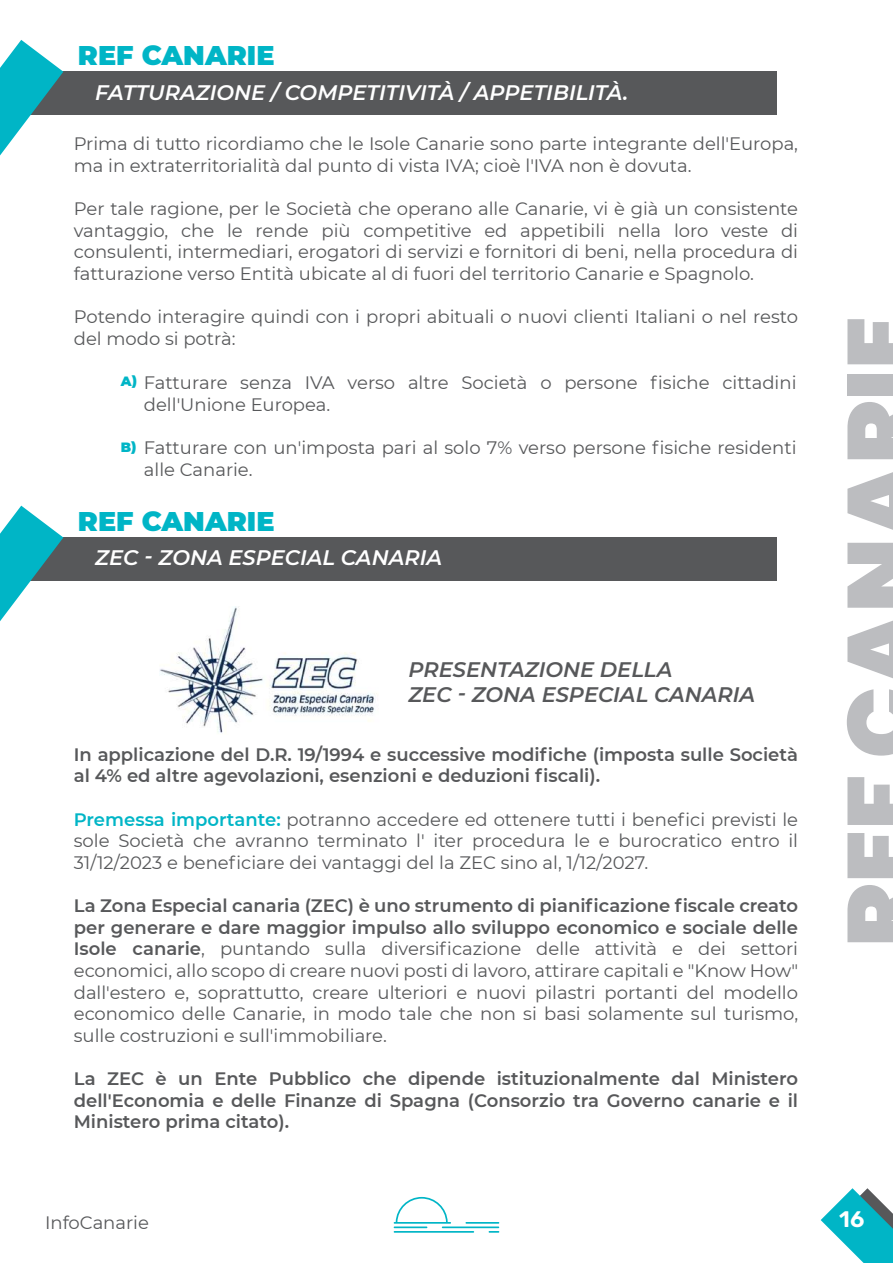
<style>
.page{position:relative;width:893px;height:1263px;background:#fff}
.page>*{position:absolute;margin:0;border:0;box-sizing:border-box;transform-origin:0 0}
.t1{font:900 95.7px "Poppins";color:#bcbdc0}
.t2{font:900 27px "Montserrat";color:#00b5c6}
.t3{font:600 22.5px "Rubik";color:#fff}
.t4{font:italic 600 21px "Montserrat";color:#fff}
.t5{font:italic 600 21px/25.2px "Montserrat";color:#57585a}
.t6{font:18px/21.6px "Montserrat";color:#57585a}
.t7{font:600 18px/21.6px "Montserrat";color:#57585a}
.t8{font:900 13.5px "Montserrat";color:#00b5c6}
.s1{font-weight:600;color:#00b5c6}
.s2{font-weight:600}
</style>
<div class="page">
<div style="left:0;top:72px;width:776px;height:43px;background:#57585a"></div>
<svg style="left:0;top:40px;width:63px;height:115px"></svg>
<div style="left:0;top:537px;width:776px;height:44px;background:#57585a"></div>
<svg style="left:0;top:506px;width:63px;height:115px"></svg>
<svg style="left:821px;top:1188px;width:72px;height:75px"></svg>
<svg style="left:394px;top:1197px;width:105px;height:36px"></svg>
<img style="left:160px;top:606px;width:217px;height:127px">
<h2 class="t2" style="left:78px;top:35px;width:198px">REF CANARIE</h2>
<p class="t4" style="left:95px;top:77px;width:535px">FATTURAZIONE / COMPETITIVITÀ / APPETIBILITÀ.</p>
<p class="t6" style="left:74px;top:132px;width:726px">Prima di tutto ricordiamo che le Isole Canarie sono parte integrante dell'Europa, ma in extraterritorialità dal punto di vista IVA; cioè l'IVA non è dovuta.</p>
<p class="t6" style="left:74px;top:197px;width:726px;text-align:justify">Per tale ragione, per le Società che operano alle Canarie, vi è già un consistente vantaggio, che le rende più competitive ed appetibili nella loro veste di consulenti, intermediari, erogatori di servizi e fornitori di beni, nella procedura di fatturazione verso Entità ubicate al di fuori del territorio Canarie e Spagnolo.</p>
<p class="t6" style="left:74px;top:305px;width:726px">Potendo interagire quindi con i propri abituali o nuovi clienti Italiani o nel resto del modo si potrà:</p>
<p class="t6" style="left:144px;top:371px;width:654px;text-indent:-23px"><sup>A)</sup> Fatturare senza IVA verso altre Società o persone fisiche cittadini dell'Unione Europea.</p>
<p class="t6" style="left:144px;top:436px;width:654px">Fatturare con un'imposta pari al solo 7% verso persone fisiche residenti alle Canarie.</p>
<p class="t8" style="left:121px;top:437px;width:17px">B)</p>
<h2 class="t2" style="left:78px;top:501px;width:198px">REF CANARIE</h2>
<p class="t4" style="left:95px;top:543px;width:348px">ZEC - ZONA ESPECIAL CANARIA</p>
<p class="t5" style="left:408px;top:656px;width:348px">PRESENTAZIONE DELLA<br>ZEC - ZONA ESPECIAL CANARIA</p>
<p class="t7" style="left:74px;top:743px;width:726px">In applicazione del D.R. 19/1994 e successive modifiche (imposta sulle Società al 4% ed altre agevolazioni, esenzioni e deduzioni fiscali).</p>
<p class="t6" style="left:74px;top:808px;width:726px;text-align:justify"><span class="s1">Premessa importante:</span> potranno accedere ed ottenere tutti i benefici previsti le sole Società che avranno terminato l' iter procedura le e burocratico entro il 31/12/2023 e beneficiare dei vantaggi del la ZEC sino al, 1/12/2027.</p>
<p class="t6" style="left:74px;top:894px;width:726px;text-align:justify"><span class="s2">La Zona Especial canaria (ZEC) è uno strumento di pianificazione fiscale creato per generare e dare maggior impulso allo sviluppo economico e sociale delle Isole canarie</span>, puntando sulla diversificazione delle attività e dei settori economici, allo scopo di creare nuovi posti di lavoro, attirare capitali e "Know How" dall'estero e, soprattutto, creare ulteriori e nuovi pilastri portanti del modello economico delle Canarie, in modo tale che non si basi solamente sul turismo, sulle costruzioni e sull'immobiliare.</p>
<p class="t7" style="left:74px;top:1067px;width:726px;text-align:justify">La ZEC è un Ente Pubblico che dipende istituzionalmente dal Ministero dell'Economia e delle Finanze di Spagna (Consorzio tra Governo canarie e il Ministero prima citato).</p>
<p class="t6" style="left:45px;top:1211px;width:105px">InfoCanarie</p>
<h1 class="t1" style="left:826px;top:947px;width:633px;rotate:-90deg">REF CANARIE</h1>
<p class="t3" style="left:839px;top:1207px;width:27px">16</p>
</div>
